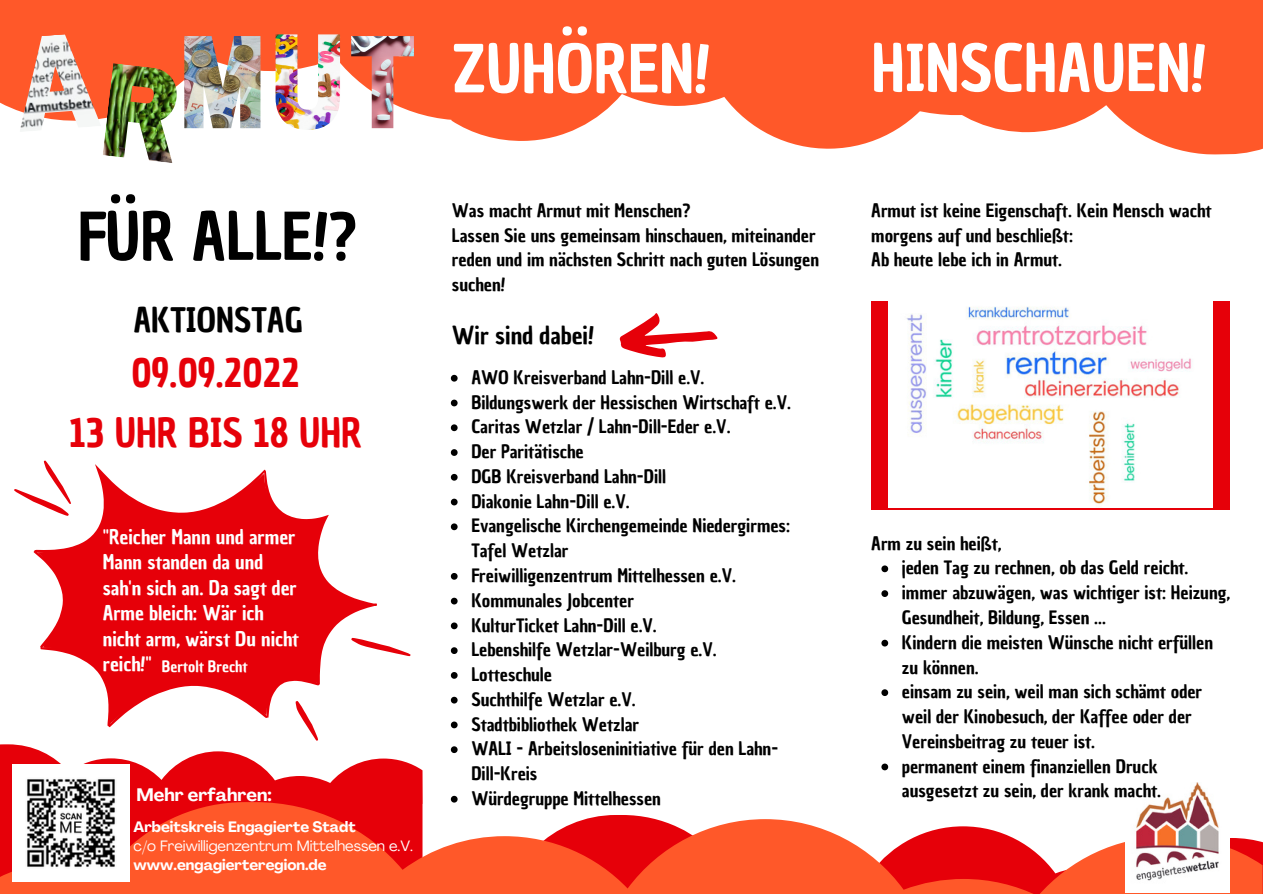
<style>
.page{position:relative;width:1263px;height:894px;background:#fff}
.page>*{position:absolute;margin:0;border:0;box-sizing:border-box;transform-origin:0 0}
.t1{font:64.5px "Chau Philomene One";color:#fff}
.t2{font:64.05px "Chau Philomene One";color:#000}
.t3{font:63px "Chau Philomene One";color:#fff}
.t4{font:39px/59.6px "Chau Philomene One";color:#e60009;text-align:center}
.t5{font:33px "Chau Philomene One";color:#000}
.t6{font:24px "Chau Philomene One";color:#000}
.t7{font:19.65px/25.5px "Chau Philomene One";color:#fff}
.t8{font:18px/24.8px "Chau Philomene One";color:#000}
.t9{font:700 17.85px "Agrandir";color:#fff}
.t10{font:15.3px "Chau Philomene One";color:#fff}
.t11{font:700 14.85px "Agrandir";color:#fff}
.t12{font:14.85px "Agrandir";color:#fff}
.s1{font-size:19.65px}
</style>
<div class="page">
<svg style="left:0;top:0;width:444px;height:129px;fill:#ff5829"></svg>
<svg style="left:444px;top:0;width:819px;height:155px;fill:#ff5829"></svg>
<img style="left:19px;top:34px;width:82px;height:97px">
<img style="left:103px;top:63px;width:74px;height:100px">
<img style="left:184px;top:36px;width:76px;height:92px">
<img style="left:276px;top:34px;width:64px;height:96px">
<img style="left:351px;top:36px;width:63px;height:92px">
<svg style="left:33px;top:464px;width:344px;height:263px;fill:#e60009"></svg>
<svg style="left:14px;top:460px;width:57px;height:55px"></svg>
<svg style="left:351px;top:637px;width:60px;height:19px"></svg>
<svg style="left:295px;top:700px;width:23px;height:40px"></svg>
<svg style="left:0;top:744px;width:422px;height:57px;fill:#e60009"></svg>
<svg style="left:0;top:801px;width:1262px;height:92px;fill:#ff5829"></svg>
<img style="left:13px;top:764px;width:116px;height:117px">
<img style="left:1125px;top:782px;width:105px;height:110px">
<div style="left:871px;top:301px;width:359px;height:208px;background:#e60009"></div>
<img style="left:889px;top:301px;width:323px;height:206px">
<svg style="left:881px;top:565px;width:7px;height:7px"></svg>
<svg style="left:881px;top:590px;width:7px;height:6px"></svg>
<svg style="left:881px;top:639px;width:7px;height:7px"></svg>
<svg style="left:881px;top:689px;width:7px;height:6px"></svg>
<svg style="left:881px;top:763px;width:7px;height:7px"></svg>
<svg style="left:451px;top:375px;width:7px;height:6px"></svg>
<svg style="left:451px;top:399px;width:7px;height:7px"></svg>
<svg style="left:451px;top:424px;width:7px;height:7px"></svg>
<svg style="left:451px;top:449px;width:7px;height:7px"></svg>
<svg style="left:451px;top:474px;width:7px;height:6px"></svg>
<svg style="left:451px;top:498px;width:7px;height:7px"></svg>
<svg style="left:451px;top:523px;width:7px;height:7px"></svg>
<svg style="left:451px;top:573px;width:7px;height:6px"></svg>
<svg style="left:451px;top:597px;width:7px;height:7px"></svg>
<svg style="left:451px;top:622px;width:7px;height:7px"></svg>
<svg style="left:451px;top:647px;width:7px;height:6px"></svg>
<svg style="left:451px;top:672px;width:7px;height:6px"></svg>
<svg style="left:451px;top:696px;width:7px;height:7px"></svg>
<svg style="left:451px;top:721px;width:7px;height:7px"></svg>
<svg style="left:451px;top:746px;width:7px;height:6px"></svg>
<svg style="left:451px;top:795px;width:7px;height:7px"></svg>
<svg style="left:619px;top:313px;width:99px;height:45px"></svg>
<h2 class="t2" style="left:78px;top:193px;width:280px">FÜR ALLE!?</h2>
<h3 class="t5" style="left:133px;top:298px;width:171px">AKTIONSTAG</h3>
<h3 class="t4" style="left:69px;top:343px;width:294px">09.09.2022<br>13 UHR BIS 18 UHR</h3>
<p class="t7" style="left:103px;top:524px;width:198px">"Reicher Mann und armer<br>Mann standen da und sah'n sich an. Da sagt der<br>Arme bleich: Wär ich nicht arm, wärst Du nicht</p>
<p class="t10" style="left:103px;top:656px;width:146px"><span class="s1">reich!"</span> Bertolt Brecht</p>
<p class="t9" style="left:137px;top:787px;width:137px">Mehr erfahren:</p>
<p class="t11" style="left:134px;top:820px;width:224px">Arbeitskreis Engagierte Stadt</p>
<p class="t12" style="left:134px;top:839px;width:281px">c/o Freiwilligenzentrum Mittelhessen e.V.</p>
<p class="t11" style="left:134px;top:858px;width:195px">www.engagierteregion.de</p>
<h1 class="t1" style="left:452px;top:26px;width:260px">ZUHÖREN!</h1>
<p class="t8" style="left:452px;top:198px;width:369px">Was macht Armut mit Menschen?<br>Lassen Sie uns gemeinsam hinschauen, miteinander reden und im nächsten Schritt nach guten Lösungen suchen!</p>
<h3 class="t6" style="left:452px;top:318px;width:144px">Wir sind dabei!</h3>
<p class="t8" style="left:471px;top:365px;width:321px">AWO Kreisverband Lahn-Dill e.V.<br>Bildungswerk der Hessischen Wirtschaft e.V.<br>Caritas Wetzlar / Lahn-Dill-Eder e.V.<br>Der Paritätische<br>DGB Kreisverband Lahn-Dill<br>Diakonie Lahn-Dill e.V.<br>Evangelische Kirchengemeinde Niedergirmes:<br>Tafel Wetzlar<br>Freiwilligenzentrum Mittelhessen e.V.<br>Kommunales Jobcenter<br>KulturTicket Lahn-Dill e.V.<br>Lebenshilfe Wetzlar-Weilburg e.V.<br>Lotteschule<br>Suchthilfe Wetzlar e.V.<br>Stadtbibliothek Wetzlar<br>WALI - Arbeitsloseninitiative für den Lahn-<br>Dill-Kreis<br>Würdegruppe Mittelhessen</p>
<h3 class="t3" style="left:871px;top:26px;width:336px">HINSCHAUEN!</h3>
<p class="t8" style="left:871px;top:198px;width:342px">Armut ist keine Eigenschaft. Kein Mensch wacht morgens auf und beschließt:<br>Ab heute lebe ich in Armut.</p>
<p class="t8" style="left:871px;top:531px;width:132px">Arm zu sein heißt,</p>
<p class="t8" style="left:902px;top:555px;width:330px">jeden Tag zu rechnen, ob das Geld reicht. immer abzuwägen, was wichtiger ist: Heizung, Gesundheit, Bildung, Essen ...<br>Kindern die meisten Wünsche nicht erfüllen zu können.<br>einsam zu sein, weil man sich schämt oder weil der Kinobesuch, der Kaffee oder der Vereinsbeitrag zu teuer ist.<br>permanent einem finanziellen Druck ausgesetzt zu sein, der krank macht.</p>
</div>
